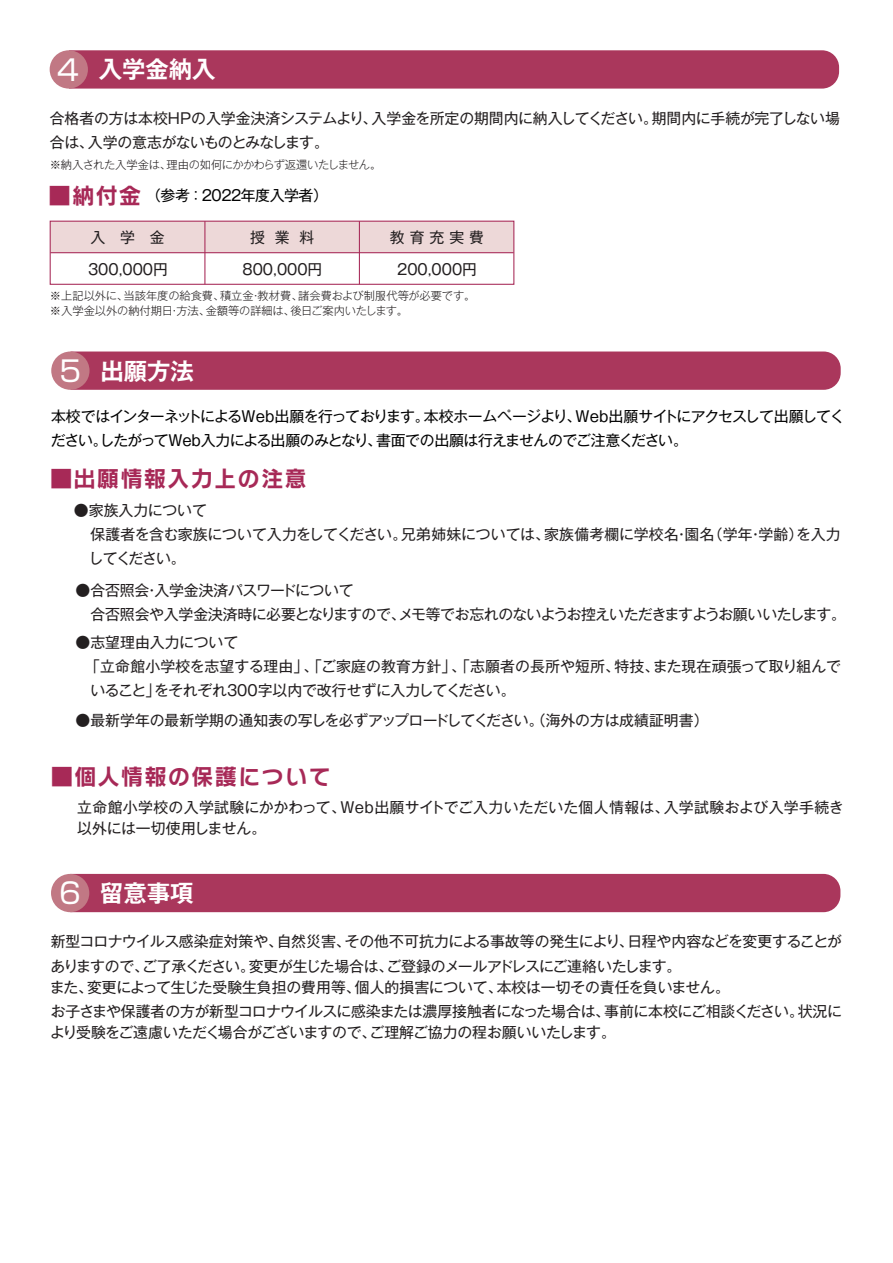
<style>
.page{position:relative;width:893px;height:1263px;background:#fff}
.page>*{position:absolute;margin:0;border:0;box-sizing:border-box;transform-origin:0 0}
.t1{font:700 23.4px "Gothic MB101 Pro De";color:#fff}
.t2{font:22.35px "Rodin NTLG Pro B";letter-spacing:.05em;color:#a72957}
.t3{font:14.85px/24px "Gothic MB101 Pro";letter-spacing:-.01em;color:#231f20}
.t4{font:14.85px/21px "Gothic MB101 Pro";letter-spacing:.01em;color:#231f20}
.t5{font:14.85px/24px "Gothic MB101 Pro";letter-spacing:-.035em;color:#030303}
.t6{font:300 11.25px/15px "Gothic MB101 Pro";letter-spacing:-.015em;color:#231f20}
.s1{font-family:"Shin Go Pro";font-weight:400;font-size:28.65px}
</style>
<div class="page">
<div style="left:50px;top:221px;width:464px;height:32px;background:#edd8d8"></div>
<div style="left:50px;top:221px;width:464px;height:64px;border:1px solid #a72957"></div>
<hr style="left:50px;top:252px;width:464px;height:1px;background:#a72957">
<hr style="left:359px;top:221px;width:1px;height:63px;background:#a72957">
<hr style="left:204px;top:221px;width:1px;height:63px;background:#a72957">
<div style="left:75px;top:351px;width:766px;height:39px;background:#aa375c"></div>
<div style="left:51px;top:351px;width:39px;height:39px;background:#c17884;border-radius:50%"></div>
<div style="left:74px;top:874px;width:766px;height:38px;background:#aa375c"></div>
<div style="left:51px;top:874px;width:38px;height:38px;background:#c17884;border-radius:50%"></div>
<div style="left:73px;top:50px;width:766px;height:39px;background:#aa375c"></div>
<div style="left:50px;top:50px;width:38px;height:39px;background:#c17884;border-radius:50%"></div>
<h1 class="t1" style="left:57px;top:50px;width:160px"><span class="s1">4</span> 入学金納入</h1>
<p class="t3" style="left:50px;top:104px;width:792px">合格者の方は本校HPの入学金決済システムより、入学金を所定の期間内に納入してください。期間内に手続が完了しない場合は、入学の意志がないものとみなします。</p>
<p class="t6" style="left:50px;top:155px;width:333px">※納入された入学金は、理由の如何にかかわらず返還いたしません。</p>
<h2 class="t2" style="left:49px;top:180px;width:94px">■納付金</h2>
<p class="t5" style="left:146px;top:181px;width:183px">（参考：2022年度入学者）</p>
<p class="t3" style="left:90px;top:223px;width:76px">入　学　金</p>
<p class="t3" style="left:250px;top:223px;width:66px">授 業 料</p>
<p class="t3" style="left:390px;top:223px;width:96px">教 育 充 実 費</p>
<p class="t3" style="left:88px;top:255px;width:81px">300,000円</p>
<p class="t3" style="left:243px;top:255px;width:81px">800,000円</p>
<p class="t3" style="left:397px;top:255px;width:81px">200,000円</p>
<p class="t6" style="left:50px;top:287px;width:427px">※上記以外に、当該年度の給食費、積立金・教材費、諸会費および制服代等が必要です。※入学金以外の納付期日・方法、金額等の詳細は、後日ご案内いたします。</p>
<h1 class="t1" style="left:60px;top:351px;width:136px"><span class="s1">5</span> 出願方法</h1>
<p class="t5" style="left:51px;top:403px;width:795px">本校ではインターネットによるWeb出願を行っております。本校ホームページより、Web出願サイトにアクセスして出願してください。したがってWeb入力による出願のみとなり、書面での出願は行えませんのでご注意ください。</p>
<h2 class="t2" style="left:50px;top:464px;width:258px">■出願情報入力上の注意</h2>
<p class="t3" style="left:89px;top:496px;width:753px;text-indent:-15px">●家族入力について<br>保護者を含む家族について入力をしてください。兄弟姉妹については、家族備考欄に学校名・園名（学年・学齢）を入力してください。</p>
<p class="t3" style="left:90px;top:576px;width:757px;text-indent:-15px">●合否照会・入学金決済パスワードについて<br>合否照会や入学金決済時に必要となりますので、メモ等でお忘れのないようお控えいただきますようお願いいたします。</p>
<p class="t3" style="left:75px;top:628px;width:164px">●志望理由入力について</p>
<p class="t4" style="left:85px;top:654px;width:757px">「立命館小学校を志望する理由」、「ご家庭の教育方針」、「志願者の長所や短所、特技、また現在頑張って取り組んで</p>
<p class="t3" style="left:91px;top:676px;width:427px">いること」をそれぞれ300字以内で改行せずに入力してください。</p>
<p class="t3" style="left:76px;top:706px;width:635px">●最新学年の最新学期の通知表の写しを必ずアップロードしてください。（海外の方は成績証明書）</p>
<h2 class="t2" style="left:51px;top:762px;width:282px">■個人情報の保護について</h2>
<p class="t4" style="left:77px;top:794px;width:768px">立命館小学校の入学試験にかかわって、Web出願サイトでご入力いただいた個人情報は、入学試験および入学手続き以外には一切使用しません。</p>
<h1 class="t1" style="left:59px;top:874px;width:136px"><span class="s1">6</span> 留意事項</h1>
<p class="t3" style="left:50px;top:926px;width:793px;line-height:25px">新型コロナウイルス感染症対策や、自然災害、その他不可抗力による事故等の発生により、日程や内容などを変更することがありますので、ご了承ください。変更が生じた場合は、ご登録のメールアドレスにご連絡いたします。</p>
<p class="t3" style="left:50px;top:973px;width:794px">また、変更によって生じた受験生負担の費用等、個人的損害について、本校は一切その責任を負いません。<br>お子さまや保護者の方が新型コロナウイルスに感染または濃厚接触者になった場合は、事前に本校にご相談ください。状況に</p>
<p class="t3" style="left:50px;top:1018px;width:567px">より受験をご遠慮いただく場合がございますので、ご理解ご協力の程お願いいたします。</p>
</div>
